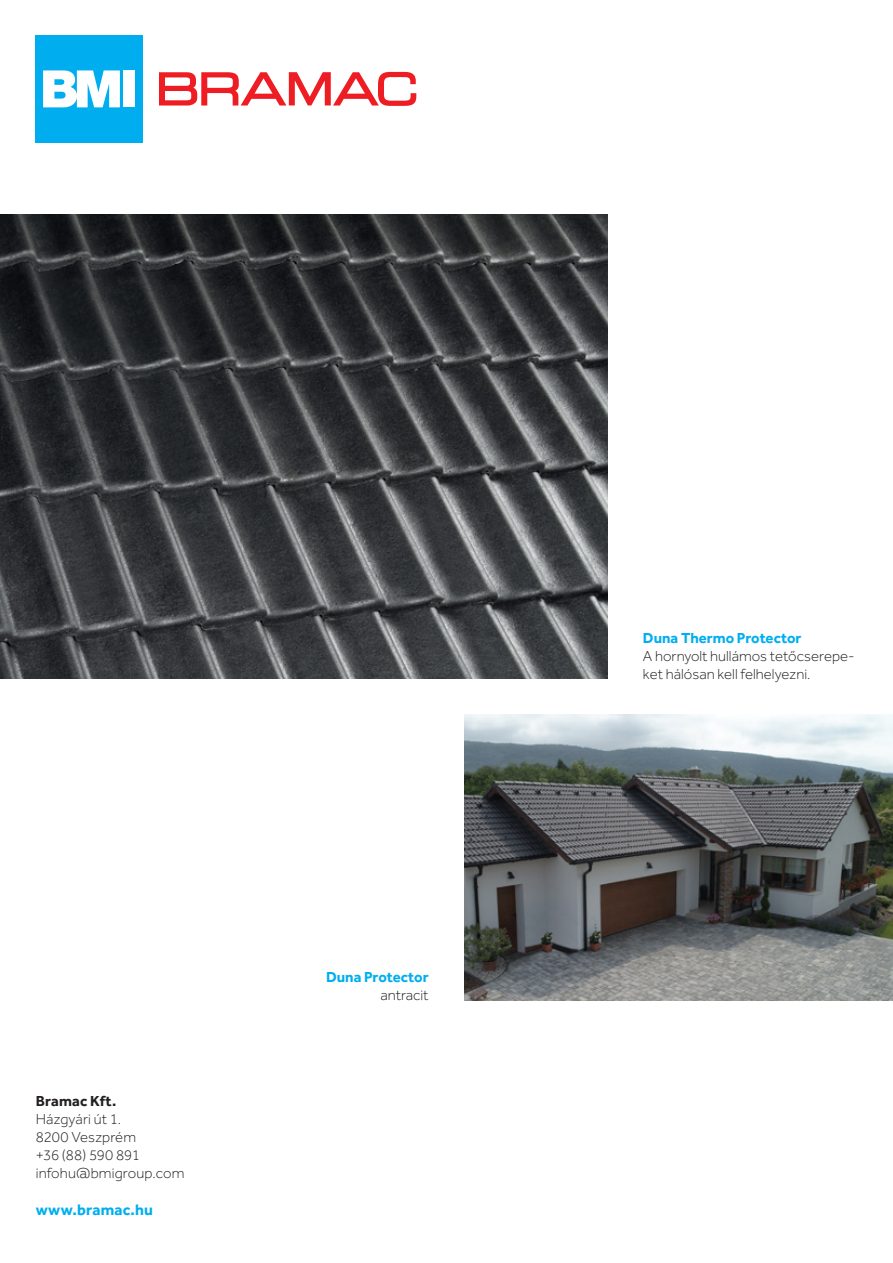
<style>
.page{position:relative;width:893px;height:1263px;background:#fff}
.page>*{position:absolute;margin:0;border:0;box-sizing:border-box;transform-origin:0 0}
.URL{font:700 15.75px "Effra";letter-spacing:.01em;color:#00aeef}
.t1{font:300 15px/18px "Effra";color:#231f20}
.t2{font:700 15px "Effra";color:#00aeef}
.Address{font:700 15px "Effra";letter-spacing:.01em;color:#231f20}
</style>
<div class="page">
<img style="left:464px;top:714px;width:429px;height:286px">
<img style="left:0;top:214px;width:607px;height:465px">
<svg style="left:159px;top:72px;width:257px;height:34px"></svg>
<div style="left:36px;top:36px;width:107px;height:107px;background:#00aeef"></div>
<svg style="left:43px;top:70px;width:77px;height:37px;background:#cfeffb"></svg>
<div style="left:123px;top:70px;width:12px;height:37px;background:#fff"></div>
<p class="Address" style="left:36px;top:1091px;width:82px">Bramac Kft.</p>
<p class="t1" style="left:36px;top:1109px;width:87px">Házgyári út 1.</p>
<p class="t1" style="left:36px;top:1127px;width:106px">8200 Veszprém +36 (88) 590 891</p>
<p class="t1" style="left:36px;top:1163px;width:150px">infohu@bmigroup.com</p>
<p class="URL" style="left:36px;top:1200px;width:119px">www.bramac.hu</p>
<p class="t2" style="left:326px;top:968px;width:104px">Duna Protector</p>
<p class="t1" style="left:380px;top:986px;width:50px">antracit</p>
<p class="t2" style="left:643px;top:628px;width:160px">Duna Thermo Protector</p>
<p class="t1" style="left:643px;top:647px;width:213px">A hornyolt hullámos tetőcserepe&shy;ket hálósan kell felhelyezni.</p>
</div>
